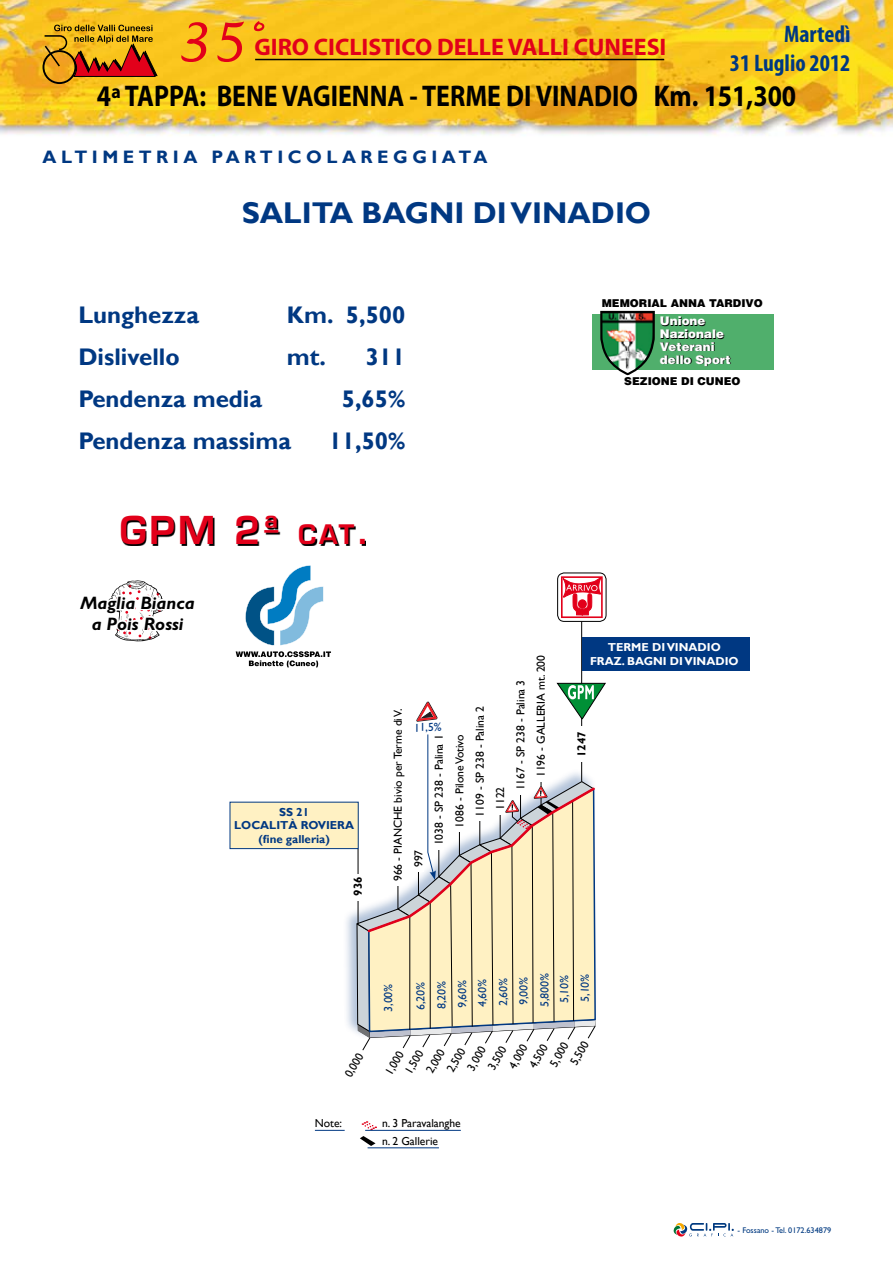
<style>
.page{position:relative;width:893px;height:1263px;background:#fff}
.page>*{position:absolute;margin:0;border:0;box-sizing:border-box;transform-origin:0 0}
.t1{font:italic 52.5px "Lucida Handwriting";color:#e2001a}
.t2{font:600 37.5px "Eurostile";color:#e2001a}
.t3{font:700 30px "Myriad Pro";color:#000;scale:.86 1}
.t4{font:700 30px "Gill Sans";color:#003882}
.t5{font:700 24px "Gill Sans";color:#003882}
.t6{font:700 24px "Myriad Pro";color:#e2001a}
.t7{font:700 condensed 24px/28.8px "Myriad Pro";color:#003882;text-align:right}
.t8{font:700 18px "Gill Sans";letter-spacing:.25em;color:#003882}
.t9{font:italic 700 18px/20.7px "Gill Sans";color:#000;text-align:center}
.t10{font:900 11.85px/12.9px "Helvetica";color:#fff}
.t11{font:11.55px/20.5px "Gill Sans";color:#000}
.t12{font:11.55px/20.5px "Gill Sans";color:#003882}
.t13{font:700 11.55px/13.8px "Gill Sans";color:#003882;text-align:center}
.t14{font:700 11.55px/13.8px "Gill Sans";color:#fff;text-align:center}
.t15{font:700 11.55px "Gill Sans";color:#000}
.t16{font:900 10.8px "Helvetica";color:#000}
.t17{font:8.25px "Gill Sans";color:#003a81}
.s1{font-size:26.25px}
.s2{font-style:inherit}
</style>
<div class="page">
<img style="left:0;top:0;width:893px;height:136px">
<svg style="left:43px;top:25px;width:115px;height:59px;background:#c97f18"></svg>
<hr style="left:255px;top:59px;width:409px;height:1px;background:#000">
<svg style="left:673px;top:1223px;width:61px;height:14px"></svg>
<div style="left:230px;top:802px;width:128px;height:47px;background:#fff1c3"></div>
<div style="left:230px;top:802px;width:129px;height:47px;border:1px solid #003882"></div>
<hr style="left:581px;top:585px;width:1px;height:197px;background:#000">
<div style="left:577px;top:726px;width:10px;height:36px;background:#fff"></div>
<div style="left:582px;top:637px;width:168px;height:34px;background:#003882"></div>
<div style="left:558px;top:573px;width:48px;height:48px;background:#fff;border-radius:7px"></div>
<div style="left:557px;top:572px;width:49px;height:50px;border:1px solid #000;border-radius:7px"></div>
<svg style="left:561px;top:576px;width:38px;height:42px"></svg>
<svg style="left:556px;top:682px;width:43px;height:38px"></svg>
<svg style="left:360px;top:1136px;width:16px;height:10px"></svg>
<svg style="left:362px;top:1121px;width:14px;height:9px"></svg>
<hr style="left:315px;top:1130px;width:30px;height:1px;background:#003882">
<hr style="left:368px;top:1147px;width:71px;height:1px;background:#003882">
<hr style="left:365px;top:1130px;width:96px;height:1px;background:#003882">
<svg style="left:198px;top:517px;width:168px;height:29px"></svg>
<svg style="left:416px;top:701px;width:22px;height:21px"></svg>
<svg style="left:335px;top:734px;width:261px;height:317px"></svg>
<svg style="left:108px;top:517px;width:90px;height:124px"></svg>
<div style="left:592px;top:314px;width:182px;height:56px;background:#50af6c"></div>
<svg style="left:599px;top:310px;width:56px;height:384px"></svg>
<svg style="left:236px;top:565px;width:95px;height:102px"></svg>
<h1 class="t1" style="left:174px;top:11px;width:88px">35°</h1>
<h3 class="t7" style="left:730px;top:19px;width:122px">Martedì<br>31 Luglio 2012</h3>
<h3 class="t6" style="left:255px;top:32px;width:413px">GIRO CICLISTICO DELLE VALLI CUNEESI</h3>
<h3 class="t3" style="left:97px;top:76px;width:815px">4ª TAPPA: BENE VAGIENNA - TERME DI VINADIO Km. 151,300</h3>
<h3 class="t8" style="left:43px;top:146px;width:447px">ALTIMETRIA PARTICOLAREGGIATA</h3>
<h3 class="t4" style="left:242px;top:195px;width:411px">SALITA BAGNI DI VINADIO</h3>
<h3 class="t5" style="left:78px;top:301px;width:122px">Lunghezza</h3>
<h3 class="t5" style="left:287px;top:301px;width:120px">Km. 5,500</h3>
<h3 class="t5" style="left:78px;top:343px;width:103px">Dislivello</h3>
<h3 class="t5" style="left:287px;top:343px;width:120px">mt. 311</h3>
<h3 class="t5" style="left:78px;top:385px;width:185px">Pendenza media</h3>
<h3 class="t5" style="left:342px;top:385px;width:65px">5,65%</h3>
<h3 class="t5" style="left:78px;top:427px;width:214px">Pendenza massima</h3>
<h3 class="t5" style="left:329px;top:427px;width:78px">11,50%</h3>
<h2 class="t2" style="left:120px;top:507px;width:252px">GPM 2ª <span class="s1">cat</span><span class="s2">.</span></h2>
<h3 class="t9" style="left:80px;top:592px;width:116px">Maglia Bianca a Pois Rossi</h3>
<p class="t13" style="left:234px;top:805px;width:121px">SS 21<br>LOCALITÀ ROVIERA (fine galleria)</p>
<p class="t15" style="left:351px;top:896px;width:21px;rotate:-90deg">936</p>
<p class="t11" style="left:388px;top:867px;width:160px;text-indent:-14px;rotate:-90deg">966 - PIANCHE bivio per Terme di V.<br>997</p>
<p class="t12" style="left:413px;top:718px;width:29px;rotate:-3deg">11,5%</p>
<p class="t11" style="left:429px;top:845px;width:112px;text-align:right;rotate:-90deg">1038 - SP 238 - Palina 1<br>1086 - Pilone Votivo</p>
<p class="t11" style="left:470px;top:810px;width:105px;text-indent:-7px;rotate:-90deg">1109 - SP 238 - Palina 2<br>1122</p>
<p class="t11" style="left:510px;top:777px;width:124px;text-indent:-13px;rotate:-90deg">1167 - SP 238 - Palina 3<br>1196 - GALLERIA mt. 200</p>
<p class="t16" style="left:602px;top:296px;width:163px">MEMORIAL ANNA TARDIVO</p>
<p class="t10" style="left:660px;top:314px;width:72px">Unione<br>Nazionale<br>Veterani dello Sport</p>
<p class="t16" style="left:624px;top:374px;width:118px">SEZIONE DI CUNEO</p>
<p class="t14" style="left:590px;top:640px;width:150px">TERME DI VINADIO<br>FRAZ. BAGNI DI VINADIO</p>
<p class="t15" style="left:575px;top:757px;width:27px;rotate:-90deg">1247</p>
<p class="t12" style="left:378px;top:1012px;width:30px;rotate:-90deg">3,00%</p>
<p class="t12" style="left:410px;top:1010px;width:30px;rotate:-90deg">6,20%</p>
<p class="t12" style="left:431px;top:1009px;width:38px;rotate:-90deg">8,20%<br>9,60%<br>4,60%<br>2,60%<br>9,00%<br>5,800%</p>
<p class="t12" style="left:554px;top:1003px;width:31px;rotate:-90deg">5,10%<br>5,10%</p>
<p class="t11" style="left:339px;top:1071px;width:27px;rotate:-60deg">0,000</p>
<p class="t11" style="left:386px;top:1061px;width:27px;line-height:16.6px;text-indent:-10px;rotate:-60deg">1,000<br>1,500</p>
<p class="t11" style="left:462px;top:1064px;width:27px;rotate:-60deg">3,000</p>
<p class="t11" style="left:503px;top:1062px;width:27px;rotate:-60deg">4,000</p>
<p class="t11" style="left:551px;top:1052px;width:27px;line-height:17px;text-indent:-11px;rotate:-60deg">5,000<br>5,500</p>
<p class="t11" style="left:427px;top:1058px;width:27px;line-height:17.4px;text-indent:-11px;rotate:-60deg">2,000<br>2,500</p>
<p class="t11" style="left:482px;top:1064px;width:27px;rotate:-60deg">3,500</p>
<p class="t11" style="left:523px;top:1062px;width:27px;rotate:-60deg">4,500</p>
<p class="t11" style="left:315px;top:1113px;width:29px">Note:</p>
<p class="t11" style="left:382px;top:1114px;width:80px;line-height:18.1px">n. 3 Paravalanghe n. 2 Gallerie</p>
<p class="t17" style="left:737px;top:1226px;width:95px">- Fossano - Tel. 0172.634879</p>
</div>
